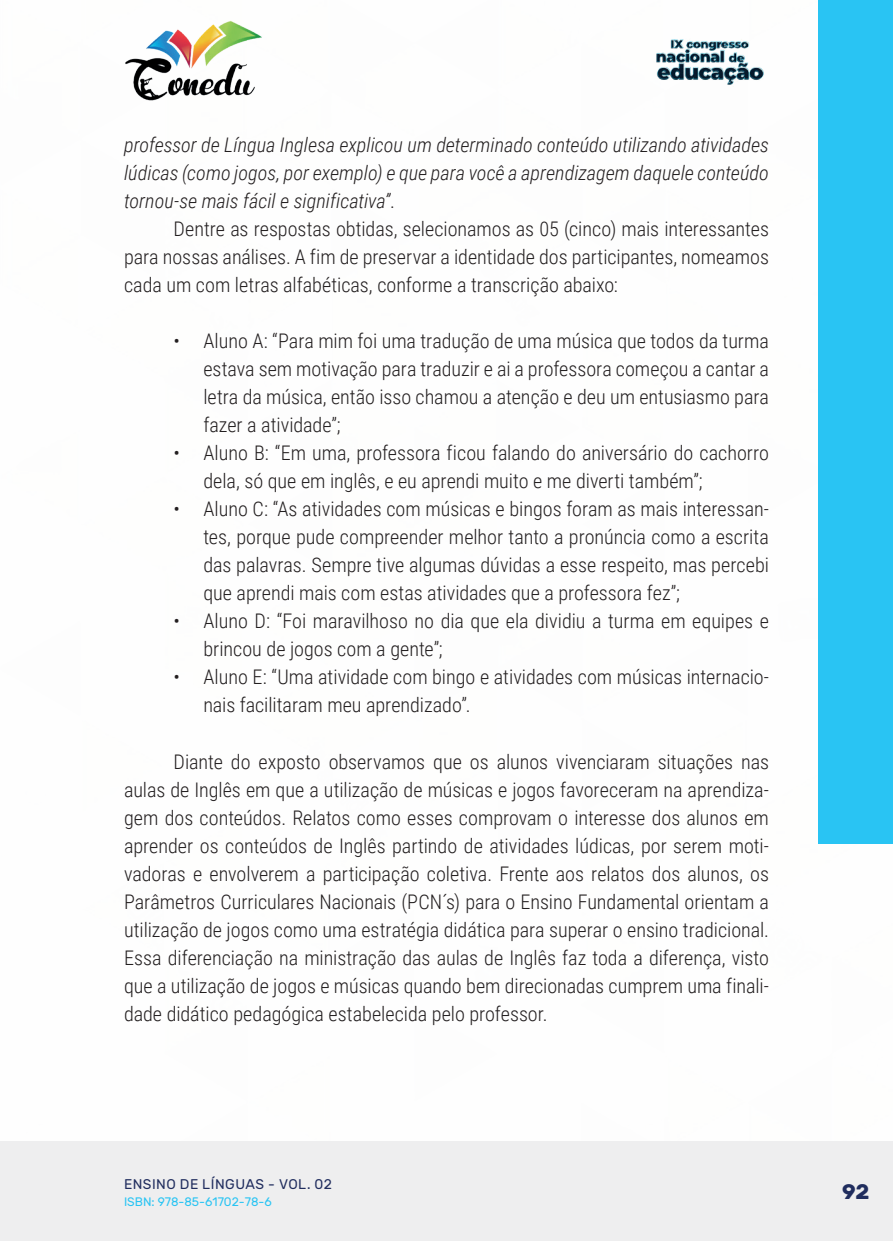
<style>
.page{position:relative;width:893px;height:1241px;background:#fff}
.page>*{position:absolute;margin:0;border:0;box-sizing:border-box;transform-origin:0 0}
.t1{font:700 21px "Rubik";color:#202d5e}
._9_CORPO{font:300 20.12px/28px "Roboto Condensed";color:#231f20;text-align:justify}
._9_CORPO-2{font:italic 300 20.12px/28px "Roboto Condensed";color:#231f20;text-align:justify}
.t2{font:14px "Rubik";letter-spacing:.035em;color:#202d5e}
.t3{font:12.25px "Rubik";color:#29c4f3}
.s1{font-style:normal}
</style>
<div class="page">
<div style="left:0;top:1141px;width:893px;height:99px;background:#eeeeef"></div>
<div style="left:819px;top:0;width:74px;height:843px;background:#29c4f3"></div>
<img style="left:125px;top:20px;width:137px;height:81px">
<img style="left:656px;top:39px;width:108px;height:46px">
<p class="_9_CORPO-2" style="left:124px;top:130px;width:646px">professor de Língua Inglesa explicou um determinado conteúdo utilizando atividades lúdicas (como jogos, por exemplo) e que para você a aprendizagem daquele conteúdo tornou-se mais fácil e significativa”<span class="s1">.</span></p>
<p class="_9_CORPO" style="left:124px;top:214px;width:646px;text-indent:50px">Dentre as respostas obtidas, selecionamos as 05 (cinco) mais interessantes para nossas análises. A fim de preservar a identidade dos participantes, nomeamos cada um com letras alfabéticas, conforme a transcrição abaixo:</p>
<p class="_9_CORPO" style="left:203px;top:326px;width:567px;text-indent:-30px">• Aluno A: “Para mim foi uma tradução de uma música que todos da turma estava sem motivação para traduzir e ai a professora começou a cantar a letra da música, então isso chamou a atenção e deu um entusiasmo para fazer a atividade”;</p>
<p class="_9_CORPO" style="left:203px;top:438px;width:567px;text-indent:-30px">• Aluno B: “Em uma, professora ficou falando do aniversário do cachorro dela, só que em inglês, e eu aprendi muito e me diverti também”;</p>
<p class="_9_CORPO" style="left:203px;top:494px;width:567px;text-indent:-30px">• Aluno C: “As atividades com músicas e bingos foram as mais interessan&shy;tes, porque pude compreender melhor tanto a pronúncia como a escrita das palavras. Sempre tive algumas dúvidas a esse respeito, mas percebi que aprendi mais com estas atividades que a professora fez”;</p>
<p class="_9_CORPO" style="left:203px;top:606px;width:567px;text-indent:-30px">• Aluno D: “Foi maravilhoso no dia que ela dividiu a turma em equipes e brincou de jogos com a gente”;</p>
<p class="_9_CORPO" style="left:203px;top:662px;width:567px;text-indent:-30px">• Aluno E: “Uma atividade com bingo e atividades com músicas internacio&shy;nais facilitaram meu aprendizado”.</p>
<p class="_9_CORPO" style="left:124px;top:746px;width:646px;text-indent:50px">Diante do exposto observamos que os alunos vivenciaram situações nas aulas de Inglês em que a utilização de músicas e jogos favoreceram na aprendiza&shy;gem dos conteúdos. Relatos como esses comprovam o interesse dos alunos em aprender os conteúdos de Inglês partindo de atividades lúdicas, por serem moti&shy;vadoras e envolverem a participação coletiva. Frente aos relatos dos alunos, os Parâmetros Curriculares Nacionais (PCN´s) para o Ensino Fundamental orientam a utilização de jogos como uma estratégia didática para superar o ensino tradicional.<br>Essa diferenciação na ministração das aulas de Inglês faz toda a diferença, visto que a utilização de jogos e músicas quando bem direcionadas cumprem uma finali&shy;dade didático pedagógica estabelecida pelo professor.</p>
<p class="t2" style="left:124px;top:1175px;width:209px">ENSINO DE LÍNGUAS - VOL. 02</p>
<p class="t3" style="left:124px;top:1194px;width:149px">ISBN: 978-85-61702-78-6</p>
<p class="t1" style="left:842px;top:1179px;width:29px">92</p>
</div>
